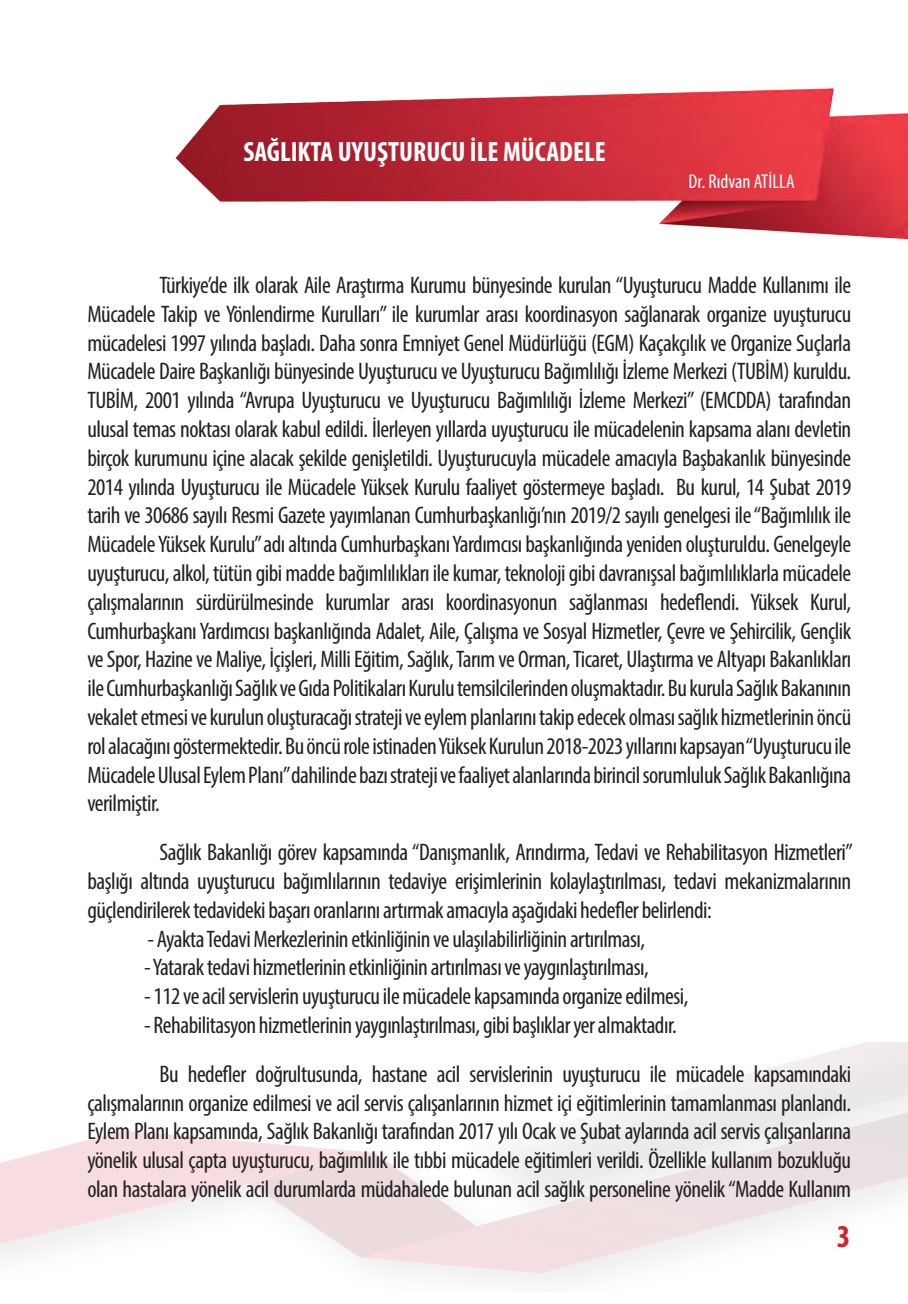
<style>
.page{position:relative;width:908px;height:1304px;background:#fff}
.page>*{position:absolute;margin:0;border:0;box-sizing:border-box;transform-origin:0 0}
.t1{font:700 condensed 32px "Myriad Pro";color:#d1232a}
.t2{font:700 condensed 28px "Myriad Pro";color:#fff}
.t3{font:condensed 24px/28.8px "Myriad Pro";letter-spacing:-.02em;color:#231f20;text-align:justify}
.t4{font:condensed 20px "Myriad Pro";color:#fff}
</style>
<div class="page">
<img style="left:175px;top:88px;width:732px;height:152px">
<p class="t2" style="left:243px;top:134px;width:364px">SAĞLIKTA UYUŞTURUCU İLE MÜCADELE</p>
<p class="t4" style="left:688px;top:169px;width:108px">Dr. Rıdvan ATİLLA</p>
<p class="t3" style="left:87px;top:270px;width:765px;text-indent:72px">Türkiye’de ilk olarak Aile Araştırma Kurumu bünyesinde kurulan “Uyuşturucu Madde Kullanımı ile Mücadele Takip ve Yönlendirme Kurulları” ile kurumlar arası koordinasyon sağlanarak organize uyuşturucu mücadelesi 1997 yılında başladı. Daha sonra Emniyet Genel Müdürlüğü (EGM) Kaçakçılık ve Organize Suçlarla Mücadele Daire Başkanlığı bünyesinde Uyuşturucu ve Uyuşturucu Bağımlılığı İzleme Merkezi (TUBİM) kuruldu.<br>TUBİM, 2001 yılında “Avrupa Uyuşturucu ve Uyuşturucu Bağımlılığı İzleme Merkezi” (EMCDDA) tarafından ulusal temas noktası olarak kabul edildi. İlerleyen yıllarda uyuşturucu ile mücadelenin kapsama alanı devletin birçok kurumunu içine alacak şekilde genişletildi. Uyuşturucuyla mücadele amacıyla Başbakanlık bünyesinde 2014 yılında Uyuşturucu ile Mücadele Yüksek Kurulu faaliyet göstermeye başladı. Bu kurul, 14 Şubat 2019 tarih ve 30686 sayılı Resmi Gazete yayımlanan Cumhurbaşkanlığı’nın 2019/2 sayılı genelgesi ile “Bağımlılık ile Mücadele Yüksek Kurulu” adı altında Cumhurbaşkanı Yardımcısı başkanlığında yeniden oluşturuldu. Genelgeyle uyuşturucu, alkol, tütün gibi madde bağımlılıkları ile kumar, teknoloji gibi davranışsal bağımlılıklarla mücadele çalışmalarının sürdürülmesinde kurumlar arası koordinasyonun sağlanması hedeflendi. Yüksek Kurul, Cumhurbaşkanı Yardımcısı başkanlığında Adalet, Aile, Çalışma ve Sosyal Hizmetler, Çevre ve Şehircilik, Gençlik ve Spor, Hazine ve Maliye, İçişleri, Milli Eğitim, Sağlık, Tarım ve Orman, Ticaret, Ulaştırma ve Altyapı Bakanlıkları ile Cumhurbaşkanlığı Sağlık ve Gıda Politikaları Kurulu temsilcilerinden oluşmaktadır. Bu kurula Sağlık Bakanının vekalet etmesi ve kurulun oluşturacağı strateji ve eylem planlarını takip edecek olması sağlık hizmetlerinin öncü rol alacağını göstermektedir. Bu öncü role istinaden Yüksek Kurulun 2018-2023 yıllarını kapsayan “Uyuşturucu ile Mücadele Ulusal Eylem Planı” dahilinde bazı strateji ve faaliyet alanlarında birincil sorumluluk Sağlık Bakanlığına verilmiştir.</p>
<p class="t3" style="left:87px;top:838px;width:766px;text-indent:72px">Sağlık Bakanlığı görev kapsamında “Danışmanlık, Arındırma, Tedavi ve Rehabilitasyon Hizmetleri” başlığı altında uyuşturucu bağımlılarının tedaviye erişimlerinin kolaylaştırılması, tedavi mekanizmalarının güçlendirilerek tedavideki başarı oranlarını artırmak amacıyla aşağıdaki hedefler belirlendi:</p>
<p class="t3" style="left:147px;top:924px;width:499px">- Ayakta Tedavi Merkezlerinin etkinliğinin ve ulaşılabilirliğinin artırılması,</p>
<p class="t3" style="left:144px;top:953px;width:506px">- Yatarak tedavi hizmetlerinin etkinliğinin artırılması ve yaygınlaştırılması,</p>
<p class="t3" style="left:144px;top:982px;width:545px">- 112 ve acil servislerin uyuşturucu ile mücadele kapsamında organize edilmesi,</p>
<p class="t3" style="left:159px;top:1000px;width:693px;line-height:48.8px;text-indent:-15px">- Rehabilitasyon hizmetlerinin yaygınlaştırılması, gibi başlıklar yer almaktadır.<br>Bu hedefler doğrultusunda, hastane acil servislerinin uyuşturucu ile mücadele kapsamındaki</p>
<p class="t3" style="left:87px;top:1088px;width:765px">çalışmalarının organize edilmesi ve acil servis çalışanlarının hizmet içi eğitimlerinin tamamlanması planlandı.<br>Eylem Planı kapsamında, Sağlık Bakanlığı tarafından 2017 yılı Ocak ve Şubat aylarında acil servis çalışanlarına yönelik ulusal çapta uyuşturucu, bağımlılık ile tıbbi mücadele eğitimleri verildi. Özellikle kullanım bozukluğu olan hastalara yönelik acil durumlarda müdahalede bulunan acil sağlık personeline yönelik “Madde Kullanım</p>
<h1 class="t1" style="left:836px;top:1216px;width:15px">3</h1>
</div>
